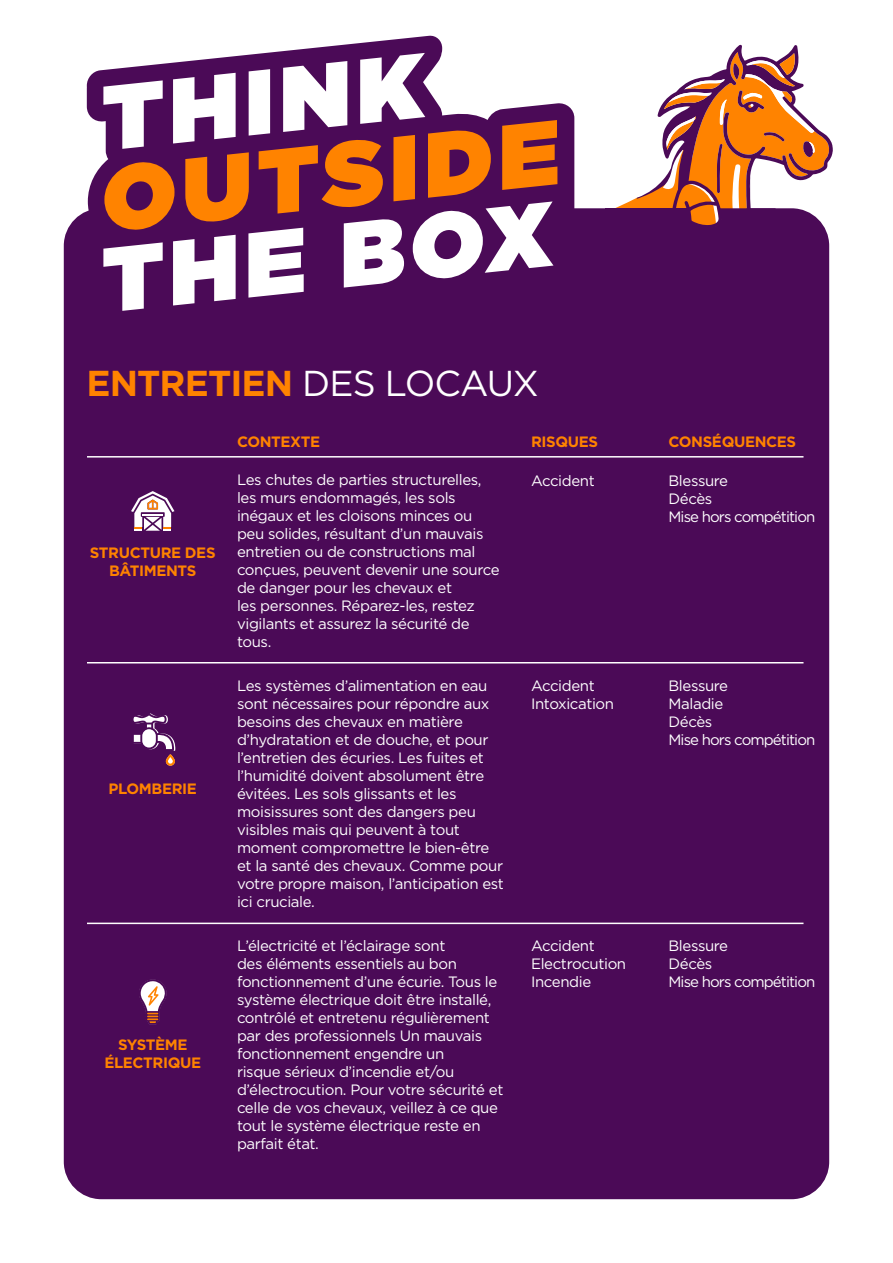
<style>
.page{position:relative;width:893px;height:1263px;background:#fff}
.page>*{position:absolute;margin:0;border:0;box-sizing:border-box;transform-origin:0 0}
.t1{font:700 36px "Gotham";letter-spacing:-.025em;color:#ff8300}
.t2{font:15px/18px "Gotham";letter-spacing:-.025em;color:#fff}
.t3{font:700 15px/18px "Gotham";letter-spacing:-.025em;color:#ff8300;text-align:center}
.t4{font:15px/18px "Gotham";letter-spacing:-.06em;color:#fff}
.t5{font:15px/18px "Gotham";letter-spacing:-.045em;color:#fff}
.s1{font-weight:400;color:#fff}
</style>
<div class="page">
<div style="left:64px;top:208px;width:765px;height:991px;background:#4b0a57;border-radius:38px"></div>
<svg style="left:87px;top:35px;width:487px;height:177px"></svg>
<svg style="left:103px;top:53px;width:454px;height:258px"></svg>
<svg style="left:615px;top:45px;width:218px;height:185px"></svg>
<hr style="left:87px;top:456px;width:716px;height:2px;background:#fff">
<hr style="left:87px;top:662px;width:716px;height:1px;background:#fff">
<hr style="left:87px;top:923px;width:716px;height:1px;background:#fff">
<svg style="left:131px;top:491px;width:44px;height:40px"></svg>
<svg style="left:133px;top:713px;width:43px;height:53px"></svg>
<svg style="left:139px;top:979px;width:28px;height:46px"></svg>
<h1 class="t1" style="left:86px;top:360px;width:454px">ENTRETIEN <span class="s1">DES LOCAUX</span></h1>
<p class="t3" style="left:237px;top:433px;width:85px">CONTEXTE</p>
<p class="t3" style="left:531px;top:433px;width:68px">RISQUES</p>
<p class="t3" style="left:668px;top:433px;width:129px">CONSÉQUENCES</p>
<p class="t2" style="left:237px;top:470px;width:264px">Les chutes de parties structurelles, les murs endommagés, les sols inégaux et les cloisons minces ou peu solides, résultant d’un mauvais entretien ou de constructions mal conçues, peuvent devenir une source de danger pour les chevaux et<br>les personnes. Réparez-les, restez vigilants et assurez la sécurité de tous.</p>
<p class="t2" style="left:237px;top:676px;width:268px">Les systèmes d’alimentation en eau sont nécessaires pour répondre aux besoins des chevaux en matière d’hydratation et de douche, et pour l’entretien des écuries. Les fuites et l’humidité doivent absolument être évitées. Les sols glissants et les moisissures sont des dangers peu visibles mais qui peuvent à tout moment compromettre le bien-être et la santé des chevaux. Comme pour votre propre maison, l’anticipation est ici cruciale.</p>
<p class="t2" style="left:237px;top:936px;width:268px">L’électricité et l’éclairage sont<br>des éléments essentiels au bon fonctionnement d’une écurie. Tous le système électrique doit être installé, contrôlé et entretenu régulièrement par des professionnels Un mauvais fonctionnement engendre un<br>risque sérieux d’incendie et/ou d’électrocution. Pour votre sécurité et celle de vos chevaux, veillez à ce que tout le système électrique reste en parfait état.</p>
<p class="t2" style="left:531px;top:471px;width:65px">Accident</p>
<p class="t4" style="left:668px;top:471px;width:148px">Blessure<br>Décès<br>Mise hors compétition</p>
<p class="t3" style="left:90px;top:543px;width:127px">STRUCTURE DES<br>BÂTIMENTS</p>
<p class="t2" style="left:531px;top:676px;width:85px">Accident<br>Intoxication</p>
<p class="t5" style="left:668px;top:676px;width:148px">Blessure<br>Maladie<br>Décès<br>Mise hors compétition</p>
<p class="t3" style="left:109px;top:779px;width:90px">PLOMBERIE</p>
<p class="t2" style="left:531px;top:936px;width:97px">Accident<br>Electrocution<br>Incendie</p>
<p class="t4" style="left:668px;top:936px;width:148px">Blessure<br>Décès<br>Mise hors compétition</p>
<p class="t3" style="left:104px;top:1036px;width:98px">SYSTÈME<br>ÉLECTRIQUE</p>
</div>
